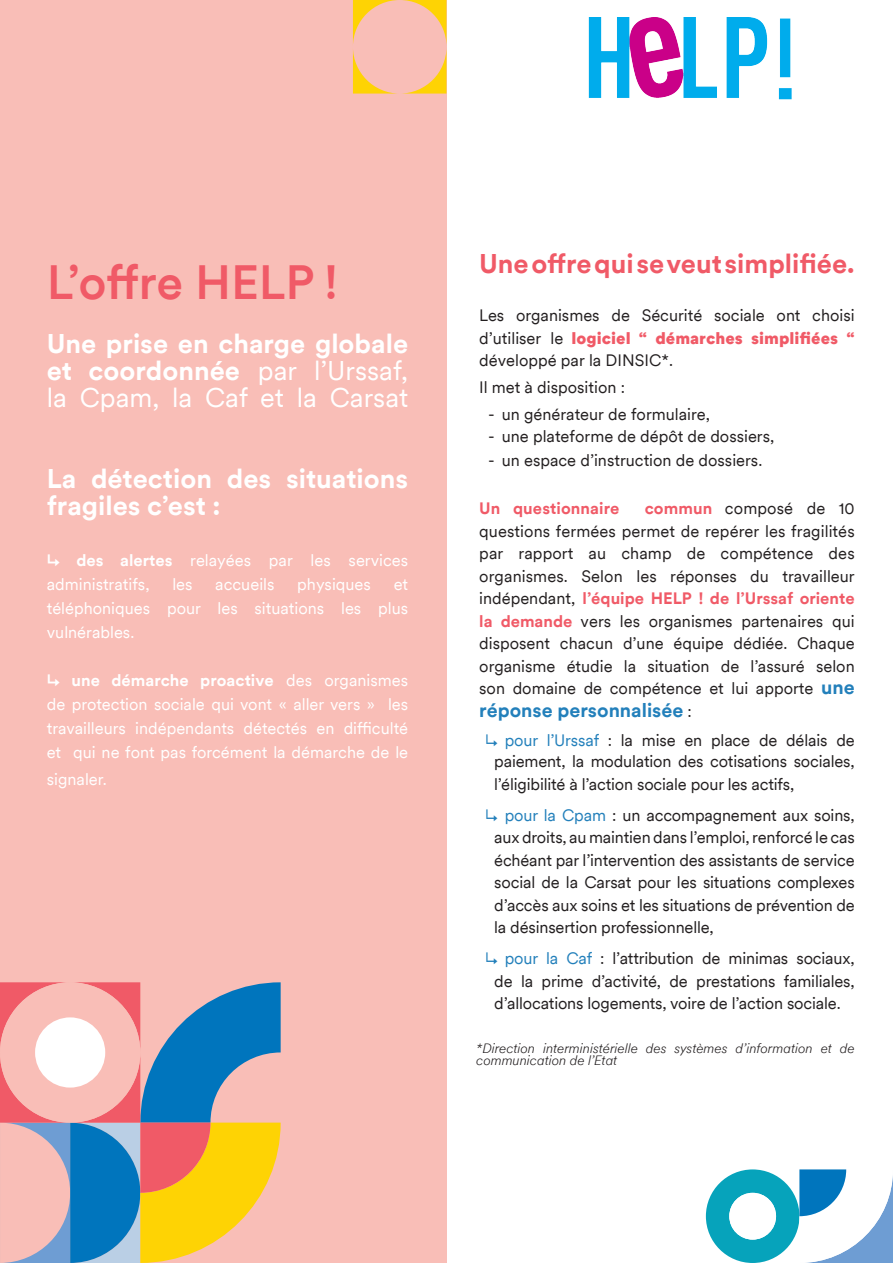
<style>
.page{position:relative;width:893px;height:1263px;background:#fff}
.page>*{position:absolute;margin:0;border:0;box-sizing:border-box;transform-origin:0 0}
.TITRE_1{font:500 48px "Circular";color:#f05a67}
.t1{font:700 27px/27px "Circular";color:#fff;text-align:justify}
.t2{font:700 27px "Circular";color:#f05a67}
.t3{font:700 19.5px "Circular";color:#2380bb}
.t4{font:16.5px/22.5px "Circular";letter-spacing:-.01em;color:#231f20;text-align:justify}
.t5{font:16.5px/24px "Circular";color:#fff;text-align:justify}
.t6{font:700 16.5px "Circular";letter-spacing:.005em;color:#f05a67}
.t7{font:italic 300 13.5px/12px "Circular";color:#231f20}
.s1{font-weight:400}
.s2{font-weight:700}
.s3{font-weight:900;color:#f05a67}
.s4{font-weight:700;color:#f05a67}
.s5{font-weight:700;font-size:19.5px;color:#2380bb}
.s6{font-weight:400;font-size:16.5px;color:#231f20}
.s7{color:#2380bb}
</style>
<div class="page">
<div style="left:0;top:0;width:446px;height:1263px;background:#f9beb7"></div>
<img style="left:588px;top:18px;width:204px;height:82px">
<svg style="left:0;top:982px;width:281px;height:281px"></svg>
<svg style="left:706px;top:1169px;width:187px;height:94px"></svg>
<svg style="left:353px;top:0;width:93px;height:94px"></svg>
<p class="TITRE_1" style="left:47px;top:250px;width:292px">L’offre HELP !</p>
<p class="t1" style="left:47px;top:329px;width:363px">Une prise en charge globale et coordonnée <span class="s1">par l’Urssaf, la Cpam, la Caf et la Carsat</span></p>
<p class="t1" style="left:47px;top:464px;width:363px">La détection des situations fragiles c’est :</p>
<p class="t5" style="left:47px;top:548px;width:363px"><span class="s2">↳ des alertes</span> relayées par les services administratifs,</p>
<p class="t5" style="left:172px;top:572px;width:22px">les</p>
<p class="t5" style="left:215px;top:572px;width:61px">accueils</p>
<p class="t5" style="left:297px;top:572px;width:75px">physiques</p>
<p class="t5" style="left:47px;top:572px;width:363px;text-indent:347px">et téléphoniques pour les situations les plus vulnérables.</p>
<p class="t5" style="left:47px;top:668px;width:363px"><span class="s2">↳ une démarche proactive</span> des organismes de protection sociale qui vont « aller vers » les travailleurs indépendants détectés en difficulté et qui ne font pas forcément la démarche de le</p>
<p class="t5" style="left:47px;top:767px;width:62px">signaler.</p>
<p class="t2" style="left:479px;top:245px;width:377px">Une offre qui se veut simplifiée.</p>
<p class="t4" style="left:479px;top:303px;width:377px">Les organismes de Sécurité sociale ont choisi d’utiliser le <span class="s3">logiciel “ démarches simplifiées “ </span>développé par la DINSIC*.</p>
<p class="t4" style="left:479px;top:375px;width:147px">Il met à disposition :</p>
<p class="t4" style="left:488px;top:402px;width:223px">- un générateur de formulaire,</p>
<p class="t4" style="left:488px;top:424px;width:288px">- une plateforme de dépôt de dossiers,</p>
<p class="t4" style="left:488px;top:448px;width:276px">- un espace d’instruction de dossiers.</p>
<p class="t6" style="left:479px;top:497px;width:142px">Un questionnaire</p>
<p class="t4" style="left:479px;top:496px;width:377px;text-indent:165px"><span class="s4">commun</span> composé de 10 questions fermées permet de repérer les fragilités par rapport au champ de compétence des organismes. Selon les réponses du travailleur indépendant, <span class="s4">l’équipe HELP ! de l’Urssaf oriente la demande</span> vers les organismes partenaires qui disposent chacun d’une équipe dédiée. Chaque organisme étudie la situation de l’assuré selon son domaine de compétence et lui apporte <span class="s5">une</span></p>
<p class="t3" style="left:479px;top:696px;width:214px">réponse personnalisée <span class="s6">:</span></p>
<p class="t4" style="left:485px;top:729px;width:371px;line-height:21px;text-align:center"><span class="s7">↳ pour l’Urssaf</span> : la mise en place de délais de paiement, la modulation des cotisations sociales,</p>
<p class="t4" style="left:494px;top:772px;width:302px">l’éligibilité à l’action sociale pour les actifs,</p>
<p class="t4" style="left:494px;top:803px;width:362px;text-indent:-9px"><span class="s7">↳ pour la Cpam</span> : un accompagnement aux soins, aux droits, au maintien dans l’emploi, renforcé le cas échéant par l’intervention des assistants de service social de la Carsat pour les situations complexes d’accès aux soins et les situations de prévention de la désinsertion professionnelle,</p>
<p class="t4" style="left:485px;top:946px;width:371px;text-align:center"><span class="s7">↳ pour la Caf</span> : l’attribution de minimas sociaux, de la prime d’activité, de prestations familiales, d’allocations logements, voire de l’action sociale.</p>
<p class="t7" style="left:476px;top:1042px;width:380px">*Direction interministérielle des systèmes d’information et de communication de l’Etat</p>
</div>
